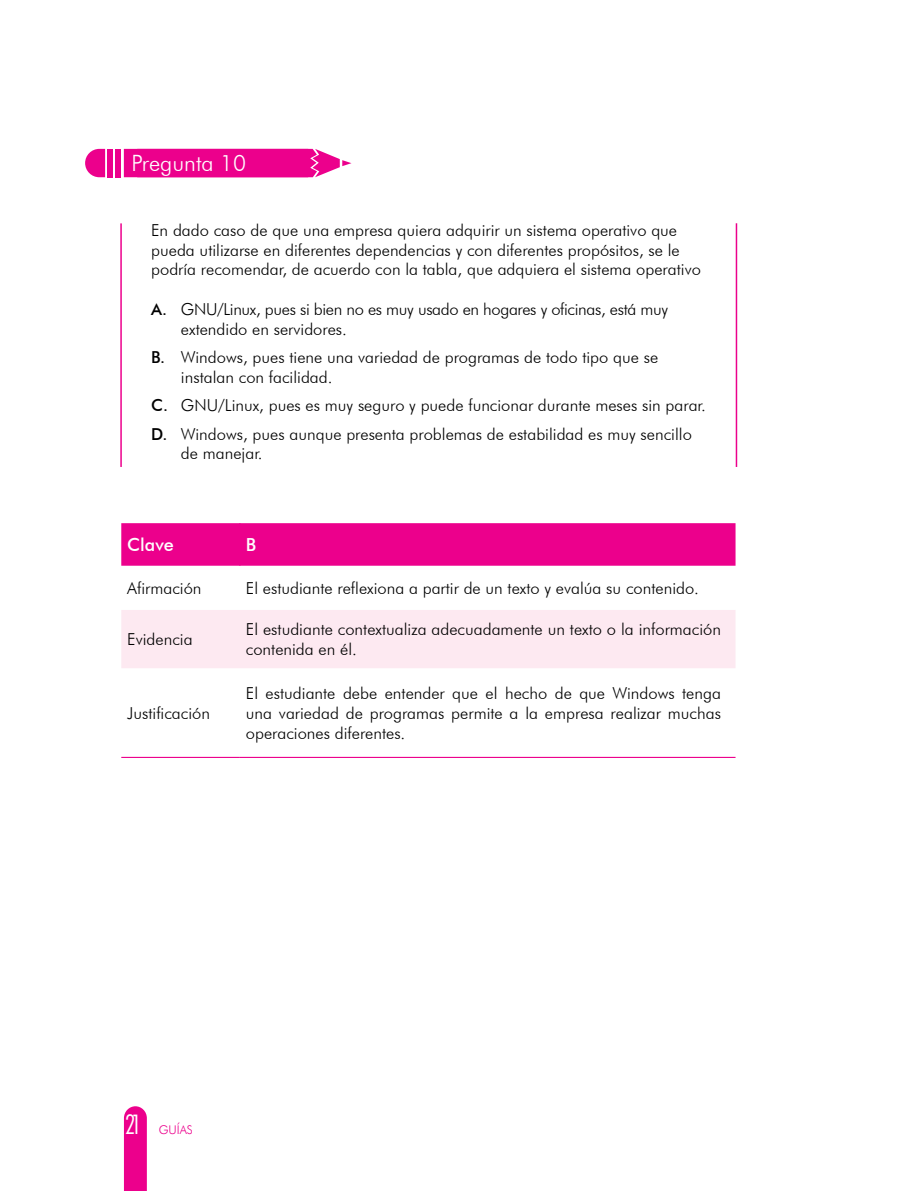
<style>
.page{position:relative;width:915px;height:1191px;background:#fff}
.page>*{position:absolute;margin:0;border:0;box-sizing:border-box;transform-origin:0 0}
.t1{font:300 condensed 27px "Futura BT";color:#fff}
.t2{font:300 22.5px "Futura BT";color:#fff}
.t3{font:500 18px "Futura BT";color:#fff}
.t4{font:300 16.5px/19.8px "Futura BT";color:#000}
.t5{font:300 16.5px/19.8px "Futura BT";letter-spacing:-.02em;color:#000}
.t6{font:300 12px "Futura BT";color:#ec008c}
.s1{font-weight:500}
</style>
<div class="page">
<svg style="left:124px;top:1106px;width:23px;height:85px;background:#ec0990"></svg>
<div style="left:115px;top:149px;width:6px;height:28px;background:#ec008c"></div>
<div style="left:107px;top:149px;width:6px;height:28px;background:#ec008c"></div>
<svg style="left:85px;top:149px;width:20px;height:28px"></svg>
<svg style="left:124px;top:149px;width:227px;height:28px;background:#ed1796"></svg>
<hr style="left:120px;top:223px;width:2px;height:244px;background:#ec008c">
<hr style="left:735px;top:223px;width:2px;height:244px;background:#ec008c">
<div style="left:121px;top:523px;width:614px;height:43px;background:#ec008c"></div>
<div style="left:121px;top:610px;width:614px;height:58px;background:#fde9f1"></div>
<hr style="left:239px;top:523px;width:1px;height:43px;background:#ec008c">
<hr style="left:121px;top:757px;width:119px;height:1px;background:#ec008c">
<hr style="left:240px;top:757px;width:495px;height:1px;background:#ec008c">
<h2 class="t2" style="left:131px;top:149px;width:116px">Pregunta 10</h2>
<p class="t4" style="left:151px;top:220px;width:551px">En dado caso de que una empresa quiera adquirir un sistema operativo que pueda utilizarse en diferentes dependencias y con diferentes propósitos, se le podría recomendar, de acuerdo con la tabla, que adquiera el sistema operativo</p>
<p class="t5" style="left:181px;top:299px;width:488px;text-indent:-30px"><span class="s1">A.</span> GNU/Linux, pues si bien no es muy usado en hogares y oficinas, está muy extendido en servidores.</p>
<p class="t4" style="left:181px;top:347px;width:478px;text-indent:-30px"><span class="s1">B.</span> Windows, pues tiene una variedad de programas de todo tipo que se instalan con facilidad.</p>
<p class="t4" style="left:151px;top:391px;width:556px;line-height:28.3px"><span class="s1">C.</span> GNU/Linux, pues es muy seguro y puede funcionar durante meses sin parar.<br><span class="s1">D.</span> Windows, pues aunque presenta problemas de estabilidad es muy sencillo</p>
<p class="t4" style="left:181px;top:443px;width:83px">de manejar.</p>
<p class="t3" style="left:127px;top:534px;width:48px">Clave</p>
<p class="t3" style="left:246px;top:534px;width:12px">B</p>
<p class="t4" style="left:127px;top:578px;width:76px">Afirmación</p>
<p class="t4" style="left:246px;top:578px;width:454px">El estudiante reflexiona a partir de un texto y evalúa su contenido.</p>
<p class="t4" style="left:127px;top:629px;width:67px">Evidencia</p>
<p class="t4" style="left:246px;top:619px;width:476px">El estudiante contextualiza adecuadamente un texto o la información contenida en él.</p>
<p class="t4" style="left:127px;top:703px;width:84px">Justificación</p>
<p class="t4" style="left:246px;top:683px;width:476px;text-align:justify">El estudiante debe entender que el hecho de que Windows tenga una variedad de programas permite a la empresa realizar muchas operaciones diferentes.</p>
<h1 class="t1" style="left:125px;top:1108px;width:18px">21</h1>
<p class="t6" style="left:159px;top:1122px;width:36px">GUÍAS</p>
</div>
